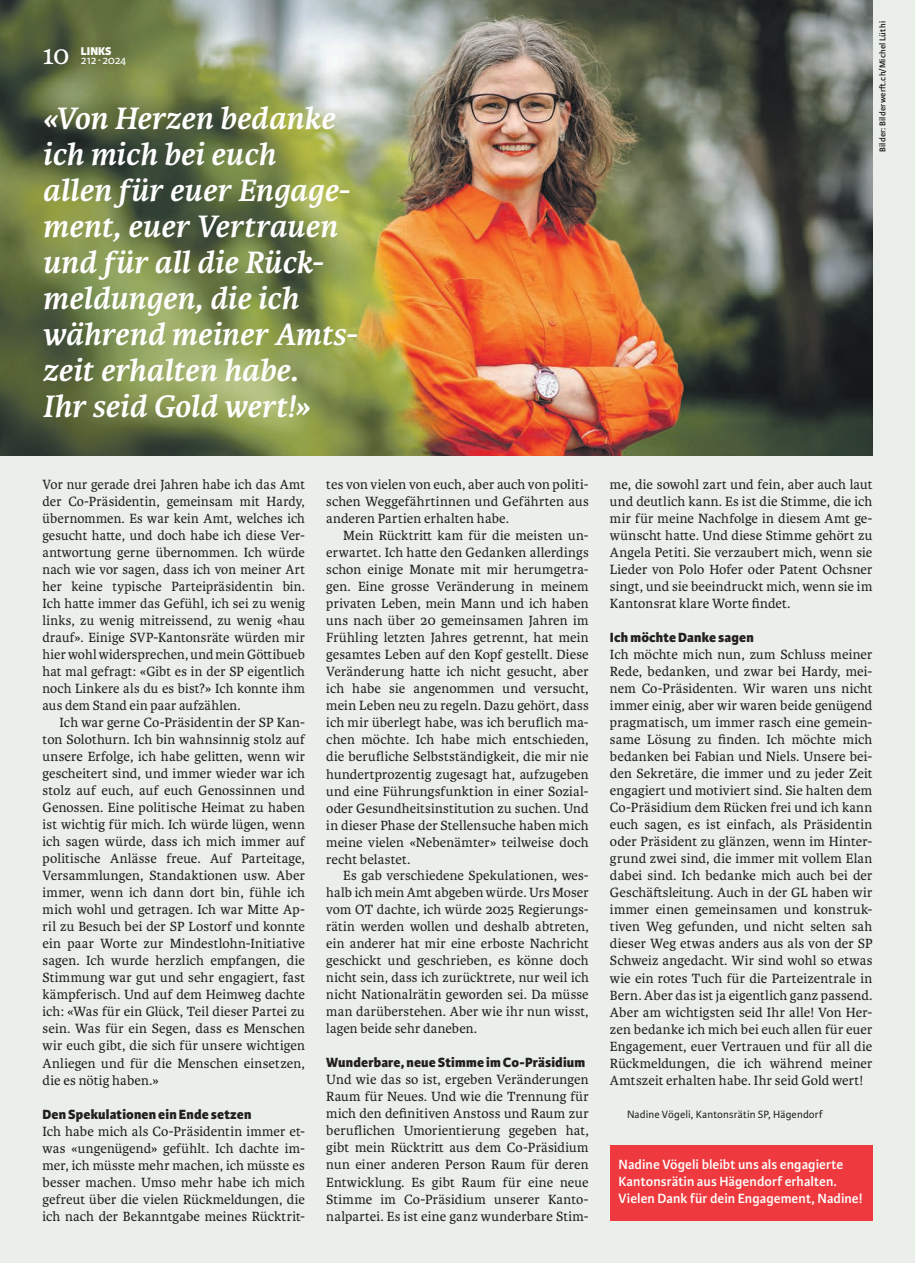
<style>
.page{position:relative;width:915px;height:1263px;background:#fff}
.page>*{position:absolute;margin:0;border:0;box-sizing:border-box;transform-origin:0 0}
.t1{font:italic 700 33px/36px "Karmina";color:#fff}
.t2{font:28.5px "Karmina";color:#fff}
.t3{font:14.25px/17px "Karmina";letter-spacing:.01em;color:#231f20;text-align:justify}
.t4{font:600 14.25px/17px "Karmina Sans";letter-spacing:.005em;color:#fff}
.t5{font:800 14.25px "Karmina Sans";letter-spacing:.01em;color:#231f20}
.t6{font:12px "Karmina Sans";letter-spacing:-.015em;color:#fff}
.t7{font:800 12px "Karmina Sans";color:#fff}
.t8{font:11.25px "Karmina Sans";letter-spacing:.01em;color:#231f20}
.t9{font:600 9px "Karmina Sans";letter-spacing:.02em;color:#231f20}
</style>
<div class="page">
<div style="left:0;top:0;width:914px;height:1263px;background:#eaf0e9"></div>
<img style="left:0;top:0;width:872px;height:455px">
<div style="left:609px;top:1145px;width:263px;height:75px;background:#ee3a3e"></div>
<h2 class="t2" style="left:43px;top:39px;width:28px">10</h2>
<p class="t7" style="left:81px;top:44px;width:32px">LINKS</p>
<p class="t6" style="left:81px;top:53px;width:47px">212 ∙ 2024</p>
<h1 class="t1" style="left:43px;top:100px;width:316px">«Von Herzen bedanke ich mich bei euch<br>allen für euer Engage&shy;ment, euer Vertrauen und für all die Rück&shy;meldungen, die ich während meiner Amts&shy;zeit erhalten habe.<br>Ihr seid Gold wert!»</h1>
<p class="t9" style="left:877px;top:152px;width:132px;rotate:-90deg">Bilder: Bilderwerft.ch/Michel Lüthi</p>
<p class="t3" style="left:43px;top:476px;width:264px">Vor nur gerade drei Jahren habe ich das Amt der Co-Präsidentin, gemeinsam mit Hardy, übernommen. Es war kein Amt, welches ich gesucht hatte, und doch habe ich diese Ver&shy;antwortung gerne übernommen. Ich würde nach wie vor sagen, dass ich von meiner Art her keine typische Parteipräsidentin bin.<br>Ich hatte immer das Gefühl, ich sei zu wenig links, zu wenig mitreissend, zu wenig «hau drauf». Einige SVP-Kantonsräte würden mir hier wohl widersprechen, und mein Göttibueb hat mal gefragt: «Gibt es in der SP eigentlich noch Linkere als du es bist?» Ich konnte ihm aus dem Stand ein paar aufzählen.</p>
<p class="t3" style="left:43px;top:714px;width:264px;text-indent:17px">Ich war gerne Co-Präsidentin der SP Kan&shy;ton Solothurn. Ich bin wahnsinnig stolz auf unsere Erfolge, ich habe gelitten, wenn wir gescheitert sind, und immer wieder war ich stolz auf euch, auf euch Genossinnen und Genossen. Eine politische Heimat zu haben ist wichtig für mich. Ich würde lügen, wenn ich sagen würde, dass ich mich immer auf politische Anlässe freue. Auf Parteitage, Versammlungen, Standaktionen usw. Aber immer, wenn ich dann dort bin, fühle ich mich wohl und getragen. Ich war Mitte Ap&shy;ril zu Besuch bei der SP Lostorf und konnte ein paar Worte zur Mindestlohn-Initiative sagen. Ich wurde herzlich empfangen, die Stimmung war gut und sehr engagiert, fast kämpferisch. Und auf dem Heimweg dachte ich: «Was für ein Glück, Teil dieser Partei zu sein. Was für ein Segen, dass es Menschen wir euch gibt, die sich für unsere wichtigen Anliegen und für die Menschen einsetzen, die es nötig haben.»</p>
<p class="t5" style="left:43px;top:1105px;width:210px">Den Spekulationen ein Ende setzen</p>
<p class="t3" style="left:43px;top:1123px;width:264px">Ich habe mich als Co-Präsidentin immer et&shy;was «ungenügend» gefühlt. Ich dachte im&shy;mer, ich müsste mehr machen, ich müsste es besser machen. Umso mehr habe ich mich gefreut über die vielen Rückmeldungen, die ich nach der Bekanntgabe meines Rücktrit-</p>
<p class="t3" style="left:326px;top:476px;width:264px">tes von vielen von euch, aber auch von politi&shy;schen Weggefährtinnen und Gefährten aus anderen Partien erhalten habe.</p>
<p class="t3" style="left:326px;top:527px;width:264px;text-indent:17px">Mein Rücktritt kam für die meisten un&shy;erwartet. Ich hatte den Gedanken allerdings schon einige Monate mit mir herumgetra&shy;gen. Eine grosse Veränderung in meinem privaten Leben, mein Mann und ich haben uns nach über 20 gemeinsamen Jahren im Frühling letzten Jahres getrennt, hat mein gesamtes Leben auf den Kopf gestellt. Diese Veränderung hatte ich nicht gesucht, aber ich habe sie angenommen und versucht, mein Leben neu zu regeln. Dazu gehört, dass ich mir überlegt habe, was ich beruflich ma&shy;chen möchte. Ich habe mich entschieden, die berufliche Selbstständigkeit, die mir nie hundertprozentig zugesagt hat, aufzugeben und eine Führungsfunktion in einer Sozial&shy;oder Gesundheitsinstitution zu suchen. Und in dieser Phase der Stellensuche haben mich meine vielen «Nebenämter» teilweise doch recht belastet.</p>
<p class="t3" style="left:326px;top:867px;width:264px;text-indent:17px">Es gab verschiedene Spekulationen, wes&shy;halb ich mein Amt abgeben würde. Urs Moser vom OT dachte, ich würde 2025 Regierungs&shy;rätin werden wollen und deshalb abtreten, ein anderer hat mir eine erboste Nachricht geschickt und geschrieben, es könne doch nicht sein, dass ich zurücktrete, nur weil ich nicht Nationalrätin geworden sei. Da müsse man darüberstehen. Aber wie ihr nun wisst, lagen beide sehr daneben.</p>
<p class="t5" style="left:326px;top:1054px;width:260px">Wunderbare, neue Stimme im Co-Präsidium</p>
<p class="t3" style="left:326px;top:1071px;width:264px">Und wie das so ist, ergeben Veränderungen Raum für Neues. Und wie die Trennung für mich den definitiven Anstoss und Raum zur beruflichen Umorientierung gegeben hat, gibt mein Rücktritt aus dem Co-Präsidium nun einer anderen Person Raum für deren Entwicklung. Es gibt Raum für eine neue Stimme im Co-Präsidium unserer Kanto&shy;nalpartei. Es ist eine ganz wunderbare Stim-</p>
<p class="t3" style="left:609px;top:476px;width:264px">me, die sowohl zart und fein, aber auch laut und deutlich kann. Es ist die Stimme, die ich mir für meine Nachfolge in diesem Amt ge&shy;wünscht hatte. Und diese Stimme gehört zu Angela Petiti. Sie verzaubert mich, wenn sie Lieder von Polo Hofer oder Patent Ochsner singt, und sie beeindruckt mich, wenn sie im Kantonsrat klare Worte findet.</p>
<p class="t5" style="left:609px;top:629px;width:145px">Ich möchte Danke sagen</p>
<p class="t3" style="left:609px;top:646px;width:264px">Ich möchte mich nun, zum Schluss meiner Rede, bedanken, und zwar bei Hardy, mei&shy;nem Co-Präsidenten. Wir waren uns nicht immer einig, aber wir waren beide genügend pragmatisch, um immer rasch eine gemein&shy;same Lösung zu finden. Ich möchte mich bedanken bei Fabian und Niels. Unsere bei&shy;den Sekretäre, die immer und zu jeder Zeit engagiert und motiviert sind. Sie halten dem Co-Präsidium dem Rücken frei und ich kann euch sagen, es ist einfach, als Präsidentin oder Präsident zu glänzen, wenn im Hinter&shy;grund zwei sind, die immer mit vollem Elan dabei sind. Ich bedanke mich auch bei der Geschäftsleitung. Auch in der GL haben wir immer einen gemeinsamen und konstruk&shy;tiven Weg gefunden, und nicht selten sah dieser Weg etwas anders aus als von der SP Schweiz angedacht. Wir sind wohl so etwas wie ein rotes Tuch für die Parteizentrale in Bern. Aber das ist ja eigentlich ganz passend.<br>Aber am wichtigsten seid Ihr alle! Von Her&shy;zen bedanke ich mich bei euch allen für euer Engagement, euer Vertrauen und für all die Rückmeldungen, die ich während meiner Amtszeit erhalten habe. Ihr seid Gold wert!</p>
<p class="t8" style="left:626px;top:1108px;width:197px">Nadine Vögeli, Kantonsrätin SP, Hägendorf</p>
<p class="t4" style="left:618px;top:1156px;width:245px">Nadine Vögeli bleibt uns als engagierte<br>Kantonsrätin aus Hägendorf erhalten.<br>Vielen Dank für dein Engagement, Nadine!</p>
</div>
